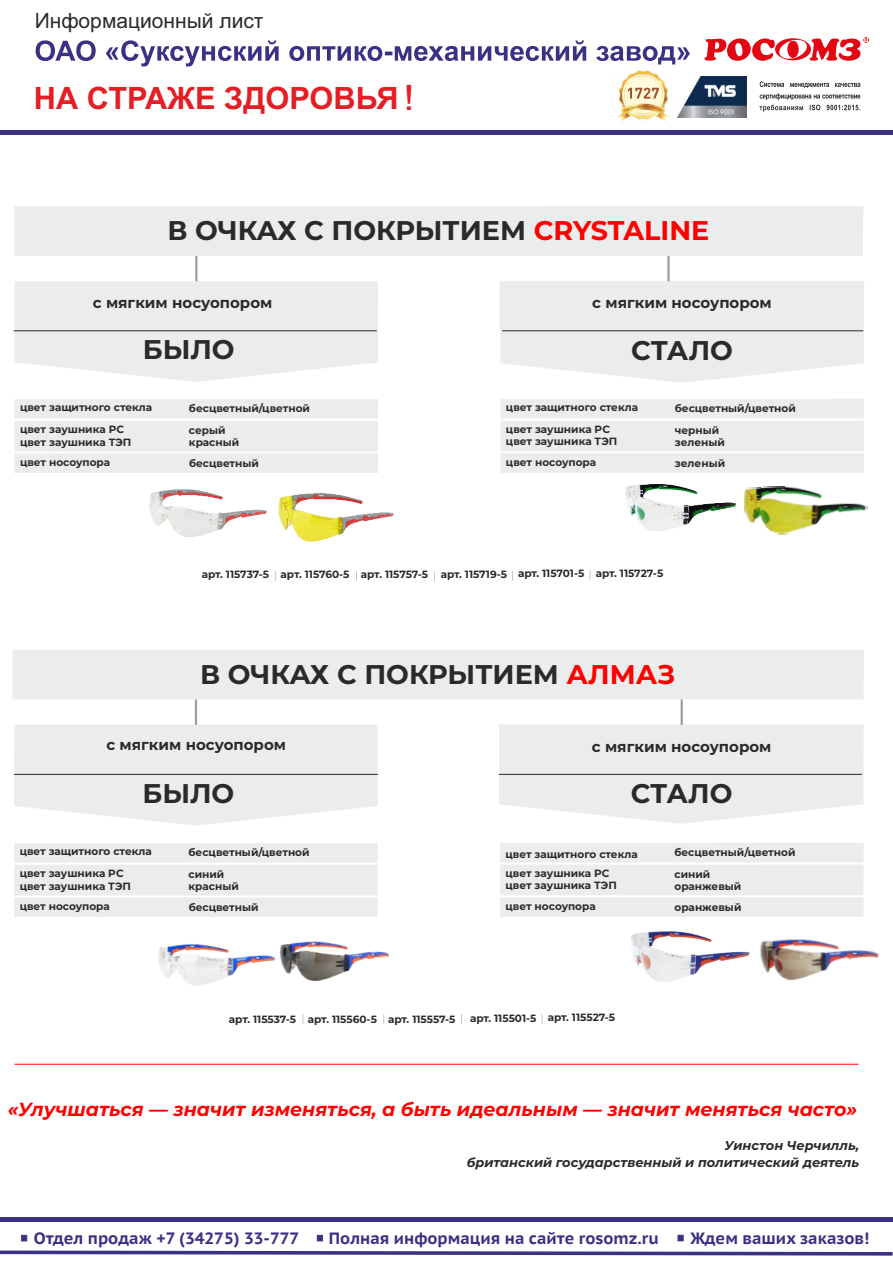
<style>
.page{position:relative;width:893px;height:1263px;background:#fff}
.page>*{position:absolute;margin:0;border:0;box-sizing:border-box;transform-origin:0 0}
.t1{font:34.95px "Arial";color:#e31e24;scale:1.13 1}
.t2{font:700 30.75px "Arial";color:#e31e24}
.t3{font:700 27px "Montserrat";color:#2b2a29}
.t4{font:21px "Arial";color:#2b2a29}
.t5{font:italic 700 18.9px "Montserrat";color:#f00}
.t6{font:700 16.5px "PT Sans Caption";color:#393185}
.t7{font:700 16.35px "PT Sans Caption";color:#393185}
.t8{font:700 15px "Montserrat";color:#2b2a29}
.t9{font:italic 700 12.9px/17.7px "Montserrat";color:#2b2a29;text-align:right}
.t10{font:700 10.5px/12.3px "Montserrat";color:#2b2a29}
.s1{color:#f00}
</style>
<div class="page">
<div style="left:500px;top:421px;width:364px;height:30px;background:#ebecec"></div>
<div style="left:500px;top:453px;width:364px;height:20px;background:#ebecec"></div>
<div style="left:500px;top:399px;width:364px;height:19px;background:#ebecec"></div>
<div style="left:15px;top:281px;width:363px;height:45px;background:#ebecec"></div>
<div style="left:499px;top:281px;width:365px;height:50px;background:#ebecec"></div>
<svg style="left:15px;top:206px;width:848px;height:76px"></svg>
<hr style="left:0;top:1217px;width:893px;height:4px;background:#393185">
<svg style="left:21px;top:1235px;width:6px;height:7px"></svg>
<svg style="left:0;top:1250px;width:893px;height:6px"></svg>
<svg style="left:317px;top:1235px;width:6px;height:6px"></svg>
<svg style="left:677px;top:1234px;width:7px;height:7px"></svg>
<svg style="left:704px;top:37px;width:165px;height:24px"></svg>
<hr style="left:0;top:130px;width:893px;height:4px;background:#393185">
<svg style="left:36px;top:40px;width:654px;height:81px"></svg>
<svg style="left:759px;top:81px;width:101px;height:31px"></svg>
<img style="left:677px;top:76px;width:70px;height:42px">
<img style="left:149px;top:489px;width:118px;height:48px">
<div style="left:14px;top:421px;width:364px;height:30px;background:#ebecec"></div>
<div style="left:14px;top:453px;width:364px;height:20px;background:#ebecec"></div>
<div style="left:14px;top:399px;width:364px;height:20px;background:#ebecec"></div>
<img style="left:278px;top:493px;width:116px;height:49px">
<img style="left:744px;top:485px;width:124px;height:50px">
<img style="left:625px;top:484px;width:111px;height:47px">
<div style="left:500px;top:864px;width:364px;height:31px;background:#ebecec"></div>
<div style="left:500px;top:897px;width:364px;height:20px;background:#ebecec"></div>
<div style="left:500px;top:843px;width:364px;height:19px;background:#ebecec"></div>
<div style="left:14px;top:725px;width:364px;height:44px;background:#ebecec"></div>
<div style="left:499px;top:724px;width:365px;height:50px;background:#ebecec"></div>
<svg style="left:12px;top:650px;width:852px;height:75px"></svg>
<div style="left:14px;top:865px;width:364px;height:30px;background:#ebecec"></div>
<div style="left:14px;top:897px;width:364px;height:20px;background:#ebecec"></div>
<div style="left:14px;top:843px;width:364px;height:20px;background:#ebecec"></div>
<img style="left:158px;top:943px;width:116px;height:43px">
<img style="left:274px;top:941px;width:116px;height:41px">
<img style="left:632px;top:932px;width:118px;height:50px">
<img style="left:759px;top:939px;width:120px;height:42px">
<svg style="left:13px;top:325px;width:365px;height:57px"></svg>
<svg style="left:500px;top:330px;width:364px;height:53px"></svg>
<svg style="left:14px;top:769px;width:364px;height:56px"></svg>
<svg style="left:498px;top:773px;width:365px;height:51px"></svg>
<svg style="left:589px;top:570px;width:2px;height:10px"></svg>
<svg style="left:14px;top:1063px;width:845px;height:2px;background:#ff7f7f"></svg>
<svg style="left:302px;top:1014px;width:2px;height:10px"></svg>
<svg style="left:541px;top:1014px;width:2px;height:10px"></svg>
<h3 class="t4" style="left:35px;top:13px;width:230px">Информационный лист</h3>
<h2 class="t2" style="left:34px;top:87px;width:366px">НА СТРАЖЕ ЗДОРОВЬЯ</h2>
<h1 class="t1" style="left:403px;top:84px;width:11px">!</h1>
<h3 class="t3" style="left:167px;top:214px;width:543px">В ОЧКАХ С ПОКРЫТИЕМ <span class="s1">CRYSTALINE</span></h3>
<h3 class="t8" style="left:93px;top:294px;width:181px">с мягким носуопором</h3>
<h3 class="t8" style="left:592px;top:294px;width:181px">с мягким носоупором</h3>
<h3 class="t3" style="left:143px;top:333px;width:93px">БЫЛО</h3>
<h3 class="t3" style="left:631px;top:333px;width:103px">СТАЛО</h3>
<p class="t10" style="left:20px;top:401px;width:134px">цвет защитного стекла</p>
<p class="t10" style="left:189px;top:402px;width:123px">бесцветный/цветной</p>
<p class="t10" style="left:506px;top:401px;width:134px">цвет защитного стекла</p>
<p class="t10" style="left:675px;top:402px;width:123px">бесцветный/цветной</p>
<p class="t10" style="left:20px;top:423px;width:113px">цвет заушника PC цвет заушника ТЭП</p>
<p class="t10" style="left:20px;top:456px;width:92px">цвет носоупора</p>
<p class="t10" style="left:189px;top:424px;width:52px">серый красный</p>
<p class="t10" style="left:189px;top:457px;width:71px">бесцветный</p>
<p class="t10" style="left:506px;top:423px;width:113px">цвет заушника PC цвет заушника ТЭП</p>
<p class="t10" style="left:506px;top:456px;width:92px">цвет носоупора</p>
<p class="t10" style="left:675px;top:424px;width:52px">черный зеленый</p>
<p class="t10" style="left:675px;top:457px;width:52px">зеленый</p>
<p class="t10" style="left:202px;top:568px;width:69px">арт. 115737-5</p>
<p class="t10" style="left:281px;top:568px;width:70px">арт. 115760-5</p>
<p class="t10" style="left:361px;top:568px;width:69px">арт. 115757-5</p>
<p class="t10" style="left:518px;top:567px;width:68px">арт. 115701-5</p>
<p class="t10" style="left:596px;top:567px;width:69px">арт. 115727-5</p>
<p class="t10" style="left:441px;top:568px;width:68px">арт. 115719-5</p>
<h3 class="t3" style="left:200px;top:657px;width:476px">В ОЧКАХ С ПОКРЫТИЕМ <span class="s1">АЛМАЗ</span></h3>
<h3 class="t8" style="left:106px;top:735px;width:181px">с мягким носуопором</h3>
<h3 class="t8" style="left:592px;top:737px;width:181px">с мягким носоупором</h3>
<h3 class="t3" style="left:142px;top:777px;width:93px">БЫЛО</h3>
<h3 class="t3" style="left:631px;top:777px;width:103px">СТАЛО</h3>
<p class="t10" style="left:20px;top:845px;width:134px">цвет защитного стекла</p>
<p class="t10" style="left:189px;top:846px;width:123px">бесцветный/цветной</p>
<p class="t10" style="left:506px;top:848px;width:134px">цвет защитного стекла</p>
<p class="t10" style="left:674px;top:846px;width:123px">бесцветный/цветной</p>
<p class="t10" style="left:20px;top:867px;width:113px">цвет заушника PC цвет заушника ТЭП</p>
<p class="t10" style="left:20px;top:900px;width:92px">цвет носоупора</p>
<p class="t10" style="left:189px;top:868px;width:52px">синий красный</p>
<p class="t10" style="left:189px;top:901px;width:71px">бесцветный</p>
<p class="t10" style="left:506px;top:867px;width:113px">цвет заушника PC цвет заушника ТЭП</p>
<p class="t10" style="left:506px;top:900px;width:92px">цвет носоупора</p>
<p class="t10" style="left:674px;top:868px;width:68px">синий оранжевый</p>
<p class="t10" style="left:675px;top:900px;width:68px">оранжевый</p>
<p class="t10" style="left:229px;top:1013px;width:69px">арт. 115537-5</p>
<p class="t10" style="left:308px;top:1013px;width:71px">арт. 115560-5</p>
<p class="t10" style="left:388px;top:1013px;width:69px">арт. 115557-5</p>
<p class="t10" style="left:470px;top:1012px;width:68px">арт. 115501-5</p>
<p class="t10" style="left:548px;top:1011px;width:69px">арт. 115527-5</p>
<h3 class="t5" style="left:8px;top:1098px;width:851px">«Улучшаться — значит изменяться, а быть идеальным — значит меняться часто»</h3>
<p class="t9" style="left:467px;top:1136px;width:394px">Уинстон Черчилль,<br>британский государственный и политический деятель</p>
<h3 class="t6" style="left:34px;top:1231px;width:267px">Отдел продаж +7 (34275) 33-777</h3>
<h3 class="t7" style="left:329px;top:1231px;width:331px">Полная информация на сайте rosomz.ru</h3>
<h3 class="t7" style="left:691px;top:1231px;width:180px">Ждем ваших заказов!</h3>
</div>
